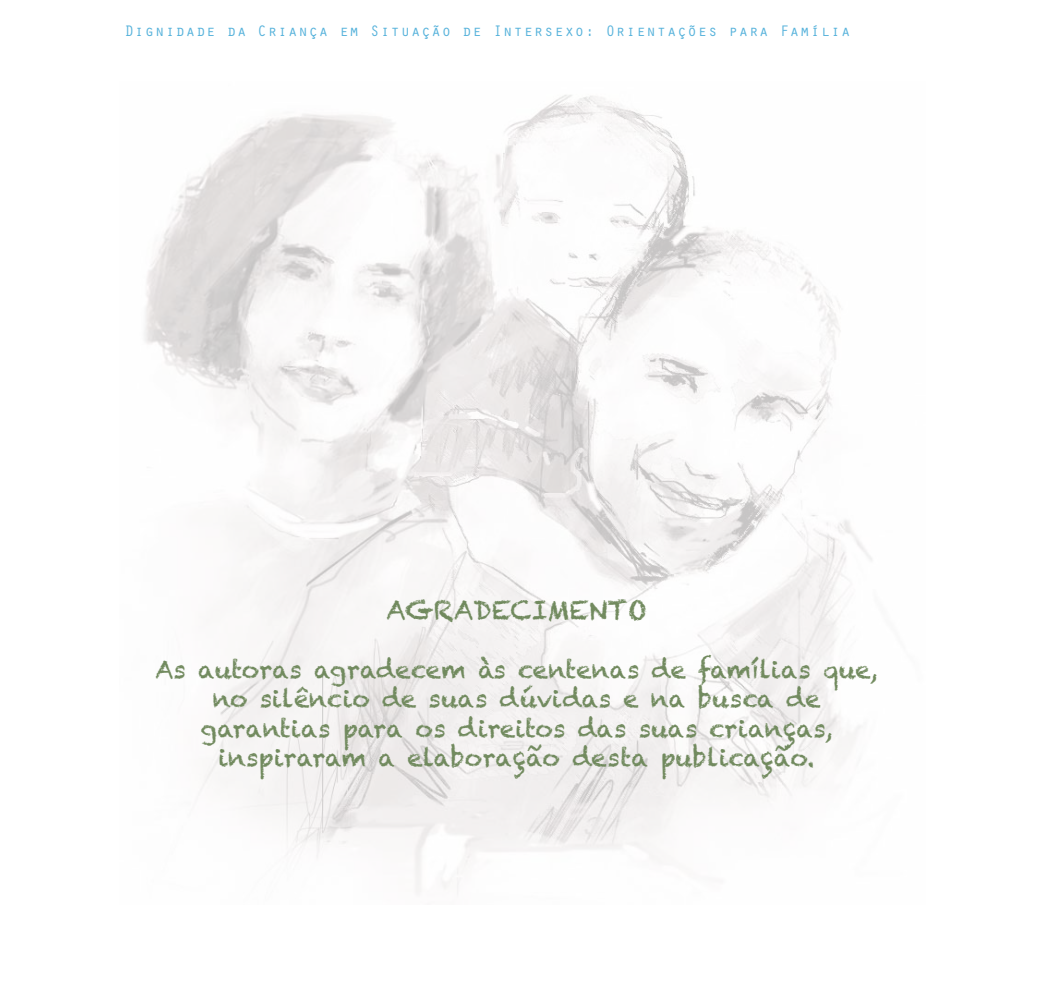
<style>
.page{position:relative;width:1042px;height:1008px;background:#fff}
.page>*{position:absolute;margin:0;border:0;box-sizing:border-box;transform-origin:0 0}
.t1{font:26.25px "Chalkduster";color:#718a5e}
.t2{font:24.5px/29.4px "Chalkduster";color:#718a5e;text-align:center}
.t3{font:15.75px "Orator Std";letter-spacing:.05em;color:#56b2db}
</style>
<div class="page">
<hr style="left:0;top:0;width:1px;height:1007px;background:#f8faf4">
<img style="left:144px;top:95px;width:728px;height:799px">
<p class="t3" style="left:124px;top:19px;width:728px">Dignidade da Criança em Situação de Intersexo: Orientações para Família</p>
<p class="t1" style="left:386px;top:594px;width:262px">AGRADECIMENTO</p>
<p class="t2" style="left:155px;top:654px;width:724px">As autoras agradecem às centenas de famílias que, no silêncio de suas dúvidas e na busca de garantias para os direitos das suas crianças, inspiraram a elaboração desta publicação.</p>
</div>
